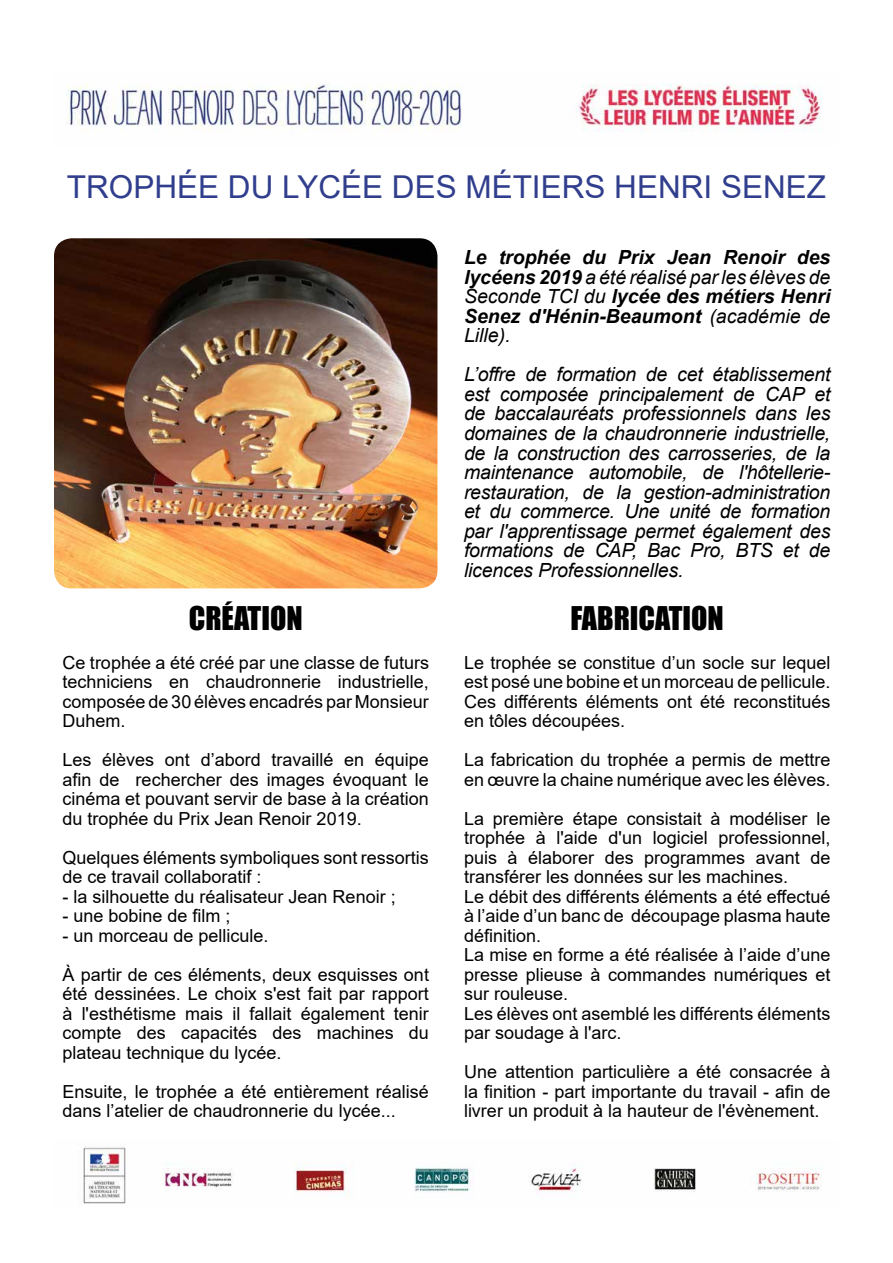
<style>
.page{position:relative;width:893px;height:1263px;background:#fff}
.page>*{position:absolute;margin:0;border:0;box-sizing:border-box;transform-origin:0 0}
.t1{font:31.5px "Arial";color:#303e8d}
.t2{font:30px "Impact";color:#000}
.t3{font:italic 19.5px/19.5px "Arial";letter-spacing:-.01em;color:#000;text-align:justify}
.t4{font:italic 700 19.5px/19.5px "Arial";color:#000;text-align:justify}
.t5{font:18px/19.5px "Arial";color:#000;text-align:justify}
.s1{font-weight:400}
</style>
<div class="page">
<img style="left:54px;top:238px;width:383px;height:350px">
<img style="left:66px;top:84px;width:756px;height:48px">
<img style="left:83px;top:1146px;width:739px;height:58px">
<h1 class="t1" style="left:67px;top:165px;width:761px">TROPHÉE DU LYCÉE DES MÉTIERS HENRI SENEZ</h1>
<h2 class="t2" style="left:189px;top:595px;width:115px">CRÉATION</h2>
<p class="t5" style="left:63px;top:652px;width:368px">Ce trophée a été créé par une classe de futurs techniciens en chaudronnerie industrielle, composée de 30 élèves encadrés par Monsieur Duhem.</p>
<p class="t5" style="left:63px;top:750px;width:368px">Les élèves ont d’abord travaillé en équipe afin de rechercher des images évoquant le cinéma et pouvant servir de base à la création du trophée du Prix Jean Renoir 2019.</p>
<p class="t5" style="left:63px;top:847px;width:368px">Quelques éléments symboliques sont ressortis de ce travail collaboratif :</p>
<p class="t5" style="left:63px;top:886px;width:335px">- la silhouette du réalisateur Jean Renoir ;</p>
<p class="t5" style="left:63px;top:906px;width:170px">- une bobine de film ;</p>
<p class="t5" style="left:63px;top:916px;width:368px;line-height:39px">- un morceau de pellicule.<br>À partir de ces éléments, deux esquisses ont</p>
<p class="t5" style="left:63px;top:984px;width:368px">été dessinées. Le choix s'est fait par rapport à l'esthétisme mais il fallait également tenir compte des capacités des machines du plateau technique du lycée.</p>
<p class="t5" style="left:63px;top:1081px;width:368px">Ensuite, le trophée a été entièrement réalisé dans l’atelier de chaudronnerie du lycée...</p>
<p class="t4" style="left:464px;top:248px;width:368px">Le trophée du Prix Jean Renoir des lycéens 2019 <span class="s1">a été réalisé par les élèves de Seconde TCI du</span> lycée des métiers Henri Senez d'Hénin-Beaumont <span class="s1">(académie de Lille).</span></p>
<p class="t3" style="left:464px;top:365px;width:368px">L’offre de formation de cet établissement est composée principalement de CAP et de baccalauréats professionnels dans les domaines de la chaudronnerie industrielle, de la construction des carrosseries, de la maintenance automobile, de l'hôtellerie&shy;restauration, de la gestion-administration et du commerce. Une unité de formation par l'apprentissage permet également des formations de CAP, Bac Pro, BTS et de licences Professionnelles.</p>
<h2 class="t2" style="left:571px;top:595px;width:155px">FABRICATION</h2>
<p class="t5" style="left:464px;top:652px;width:368px">Le trophée se constitue d’un socle sur lequel est posé une bobine et un morceau de pellicule.<br>Ces différents éléments ont été reconstitués en tôles découpées.</p>
<p class="t5" style="left:464px;top:750px;width:368px">La fabrication du trophée a permis de mettre en œuvre la chaine numérique avec les élèves.</p>
<p class="t5" style="left:464px;top:808px;width:368px;text-align:left">La première étape consistait à modéliser le trophée à l'aide d'un logiciel professionnel, puis à élaborer des programmes avant de transférer les données sur les machines.<br>Le débit des différents éléments a été effectué à l’aide d’un banc de découpage plasma haute définition.<br>La mise en forme a été réalisée à l’aide d’une presse plieuse à commandes numériques et sur rouleuse.<br>Les élèves ont asemblé les différents éléments par soudage à l'arc.</p>
<p class="t5" style="left:464px;top:1062px;width:368px">Une attention particulière a été consacrée à la finition - part importante du travail - afin de livrer un produit à la hauteur de l'évènement.</p>
</div>
